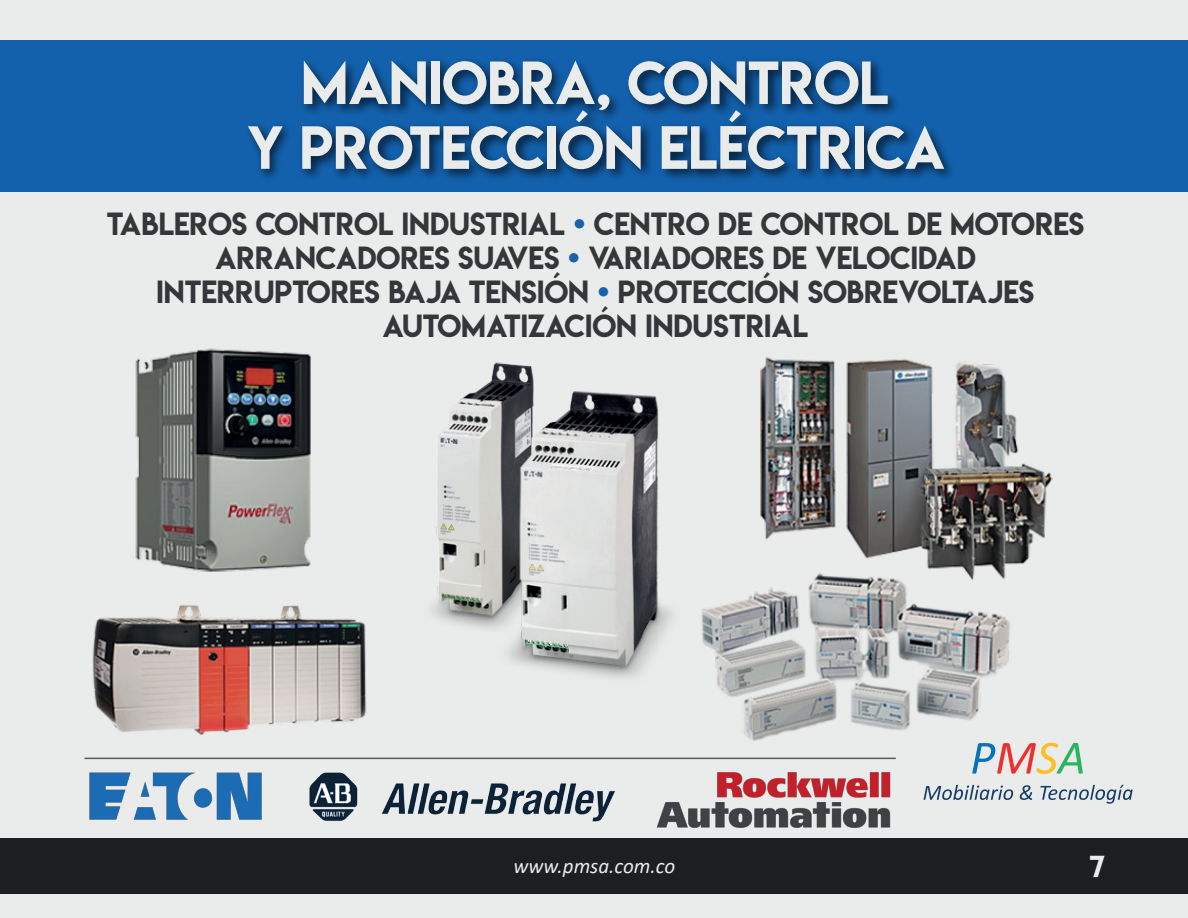
<style>
.page{position:relative;width:1188px;height:918px;background:#fff}
.page>*{position:absolute;margin:0;border:0;box-sizing:border-box;transform-origin:0 0}
.t1{font:54px/64.8px "Lemon Milk";color:#e9ecea;text-align:center}
.t2{font:28.5px/34.2px "Lemon Milk";color:#33373a;text-align:center}
.t3{font:27px "Lemon Milk";color:#e9ecea}
.t4{font:italic 21px "Calibri";color:#e9ecea}
.s1{color:#1a62ac}
</style>
<div class="page">
<div style="left:0;top:1px;width:1188px;height:917px;background:#e9ecea"></div>
<div style="left:0;top:838px;width:1188px;height:56px;background:#1b1f22"></div>
<div style="left:0;top:41px;width:1188px;height:151px;background:#1361ad"></div>
<img style="left:248px;top:59px;width:704px;height:120px">
<svg style="left:1020px;top:743px;width:63px;height:31px"></svg>
<svg style="left:924px;top:794px;width:89px;height:6px"></svg>
<svg style="left:1020px;top:785px;width:12px;height:15px"></svg>
<svg style="left:1040px;top:785px;width:93px;height:19px"></svg>
<hr style="left:85px;top:758px;width:811px;height:1px;background:#575a5b">
<img style="left:309px;top:783px;width:306px;height:39px">
<img style="left:656px;top:794px;width:235px;height:34px">
<img style="left:89px;top:791px;width:173px;height:29px">
<img style="left:689px;top:592px;width:331px;height:202px">
<img style="left:84px;top:605px;width:292px;height:186px">
<img style="left:756px;top:356px;width:297px;height:236px">
<img style="left:135px;top:348px;width:176px;height:224px">
<img style="left:432px;top:362px;width:241px;height:316px">
<h1 class="t1" style="left:247px;top:50px;width:700px">MANIOBRA, CONTROL<br>Y PROTECCIÓN ELÉCTRICA</h1>
<p class="t2" style="left:107px;top:206px;width:979px">TABLEROS CONTROL INDUSTRIAL <span class="s1">]</span> CENTRO DE CONTROL DE MOTORES ARRANCADORES SUAVES <span class="s1">]</span> VARIADORES DE VELOCIDAD INTERRUPTORES BAJA TENSIÓN <span class="s1">]</span> PROTECCIÓN SOBREVOLTAJES AUTOMATIZACIÓN INDUSTRIAL</p>
<p class="t4" style="left:513px;top:851px;width:163px">www.pmsa.com.co</p>
<p class="t3" style="left:1090px;top:847px;width:17px">7</p>
</div>
